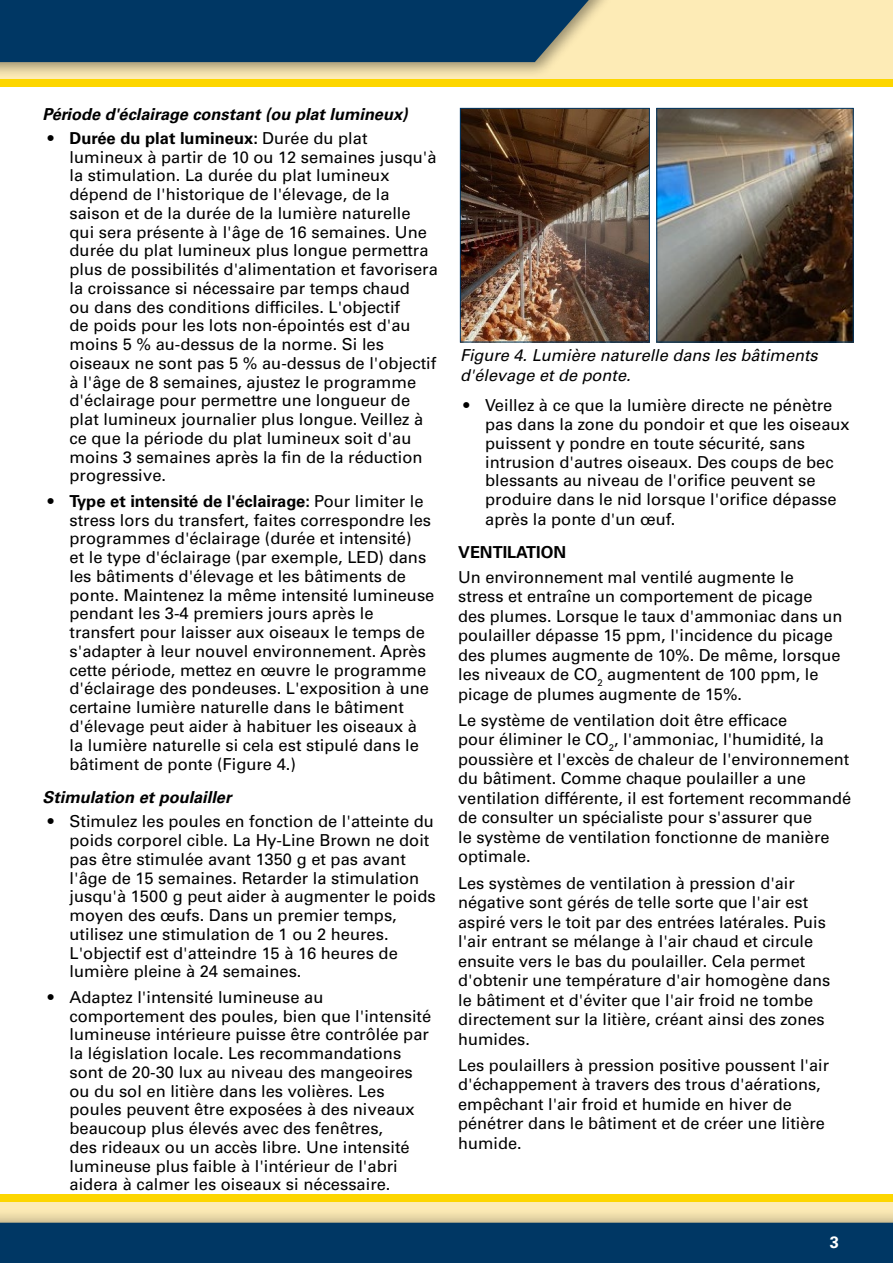
<style>
.page{position:relative;width:893px;height:1263px;background:#fff}
.page>*{position:absolute;margin:0;border:0;box-sizing:border-box;transform-origin:0 0}
.t1{font:16.5px/18.8px "Univers LT Std";color:#000}
.t2{font:italic 700 16.5px "Univers LT Std";color:#000}
.t3{font:italic 16.5px/19.5px "Univers LT Std";color:#000}
.t4{font:700 16.5px "Univers LT Std";color:#000}
.t5{font:700 16.5px "Univers LT Std";color:#fff}
.s1{font-weight:700}
</style>
<div class="page">
<div style="left:0;top:1194px;width:893px;height:69px;background:#fdebb6"></div>
<div style="left:0;top:1194px;width:893px;height:8px;background:#fdd600"></div>
<div style="left:0;top:1207px;width:893px;height:56px;background:#000;opacity:.4"></div>
<div style="left:0;top:1223px;width:893px;height:40px;background:#003764"></div>
<div style="left:0;top:0;width:893px;height:84px;background:#fdebb6"></div>
<div style="left:0;top:79px;width:893px;height:8px;background:#fdd600"></div>
<div style="left:0;top:0;width:615px;height:78px;background:#000;opacity:.4"></div>
<div style="left:0;top:0;width:600px;height:62px;background:#003764"></div>
<img style="left:658px;top:110px;width:194px;height:230px">
<div style="left:656px;top:108px;width:198px;height:234px;border:1px solid #003764"></div>
<img style="left:462px;top:110px;width:186px;height:230px">
<div style="left:460px;top:108px;width:190px;height:234px;border:1px solid #003764"></div>
<p class="t2" style="left:43px;top:104px;width:367px">Période d'éclairage constant (ou plat lumineux)</p>
<p class="t1" style="left:70px;top:129px;width:370px;text-indent:-22px"><span class="s1">• Durée du plat lumineux:</span> Durée du plat lumineux à partir de 10 ou 12 semaines jusqu'à la stimulation. La durée du plat lumineux dépend de l'historique de l'élevage, de la saison et de la durée de la lumière naturelle qui sera présente à l'âge de 16 semaines. Une durée du plat lumineux plus longue permettra plus de possibilités d'alimentation et favorisera la croissance si nécessaire par temps chaud<br>ou dans des conditions difficiles. L'objectif<br>de poids pour les lots non-épointés est d'au moins 5 % au-dessus de la norme. Si les oiseaux ne sont pas 5 % au-dessus de l'objectif à l'âge de 8 semaines, ajustez le programme d'éclairage pour permettre une longueur de plat lumineux journalier plus longue. Veillez à ce que la période du plat lumineux soit d'au moins 3 semaines après la fin de la réduction progressive.</p>
<p class="t1" style="left:70px;top:492px;width:366px;text-indent:-22px"><span class="s1">• Type et intensité de l'éclairage:</span> Pour limiter le stress lors du transfert, faites correspondre les programmes d'éclairage (durée et intensité)<br>et le type d'éclairage (par exemple, LED) dans les bâtiments d'élevage et les bâtiments de ponte. Maintenez la même intensité lumineuse pendant les 3-4 premiers jours après le transfert pour laisser aux oiseaux le temps de s'adapter à leur nouvel environnement. Après cette période, mettez en œuvre le programme d'éclairage des pondeuses. L'exposition à une certaine lumière naturelle dans le bâtiment d'élevage peut aider à habituer les oiseaux à la lumière naturelle si cela est stipulé dans le bâtiment de ponte (Figure 4.)</p>
<p class="t2" style="left:43px;top:788px;width:190px">Stimulation et poulailler</p>
<p class="t1" style="left:70px;top:812px;width:368px;text-indent:-22px">• Stimulez les poules en fonction de l'atteinte du poids corporel cible. La Hy-Line Brown ne doit pas être stimulée avant 1350 g et pas avant l'âge de 15 semaines. Retarder la stimulation jusqu'à 1500 g peut aider à augmenter le poids moyen des œufs. Dans un premier temps, utilisez une stimulation de 1 ou 2 heures.<br>L'objectif est d'atteindre 15 à 16 heures de lumière pleine à 24 semaines.</p>
<p class="t1" style="left:70px;top:988px;width:363px;text-indent:-22px">• Adaptez l'intensité lumineuse au comportement des poules, bien que l'intensité lumineuse intérieure puisse être contrôlée par la législation locale. Les recommandations sont de 20-30 lux au niveau des mangeoires ou du sol en litière dans les volières. Les poules peuvent être exposées à des niveaux beaucoup plus élevés avec des fenêtres,<br>des rideaux ou un accès libre. Une intensité lumineuse plus faible à l'intérieur de l'abri aidera à calmer les oiseaux si nécessaire.</p>
<p class="t3" style="left:460px;top:346px;width:359px">Figure 4. Lumière naturelle dans les bâtiments d'élevage et de ponte.</p>
<p class="t1" style="left:485px;top:396px;width:366px;text-indent:-22px">• Veillez à ce que la lumière directe ne pénètre pas dans la zone du pondoir et que les oiseaux puissent y pondre en toute sécurité, sans intrusion d'autres oiseaux. Des coups de bec blessants au niveau de l'orifice peuvent se produire dans le nid lorsque l'orifice dépasse après la ponte d'un œuf.</p>
<p class="t4" style="left:458px;top:542px;width:110px">VENTILATION</p>
<p class="t1" style="left:458px;top:567px;width:386px;line-height:19.5px">Un environnement mal ventilé augmente le stress et entraîne un comportement de picage des plumes. Lorsque le taux d'ammoniac dans un poulailler dépasse 15 ppm, l'incidence du picage des plumes augmente de 10%. De même, lorsque les niveaux de CO<sub>2</sub> augmentent de 100 ppm, le picage de plumes augmente de 15%.</p>
<p class="t1" style="left:458px;top:710px;width:395px;line-height:19.5px">Le système de ventilation doit être efficace<br>pour éliminer le CO<sub>2</sub>, l'ammoniac, l'humidité, la poussière et l'excès de chaleur de l'environnement du bâtiment. Comme chaque poulailler a une ventilation différente, il est fortement recommandé de consulter un spécialiste pour s'assurer que<br>le système de ventilation fonctionne de manière optimale.</p>
<p class="t1" style="left:458px;top:873px;width:374px;line-height:19.5px">Les systèmes de ventilation à pression d'air négative sont gérés de telle sorte que l'air est aspiré vers le toit par des entrées latérales. Puis l'air entrant se mélange à l'air chaud et circule ensuite vers le bas du poulailler. Cela permet d'obtenir une température d'air homogène dans le bâtiment et d'éviter que l'air froid ne tombe directement sur la litière, créant ainsi des zones humides.</p>
<p class="t1" style="left:458px;top:1055px;width:372px;line-height:19.5px">Les poulaillers à pression positive poussent l'air d'échappement à travers des trous d'aérations, empêchant l'air froid et humide en hiver de pénétrer dans le bâtiment et de créer une litière humide.</p>
<p class="t5" style="left:830px;top:1232px;width:11px">3</p>
</div>
